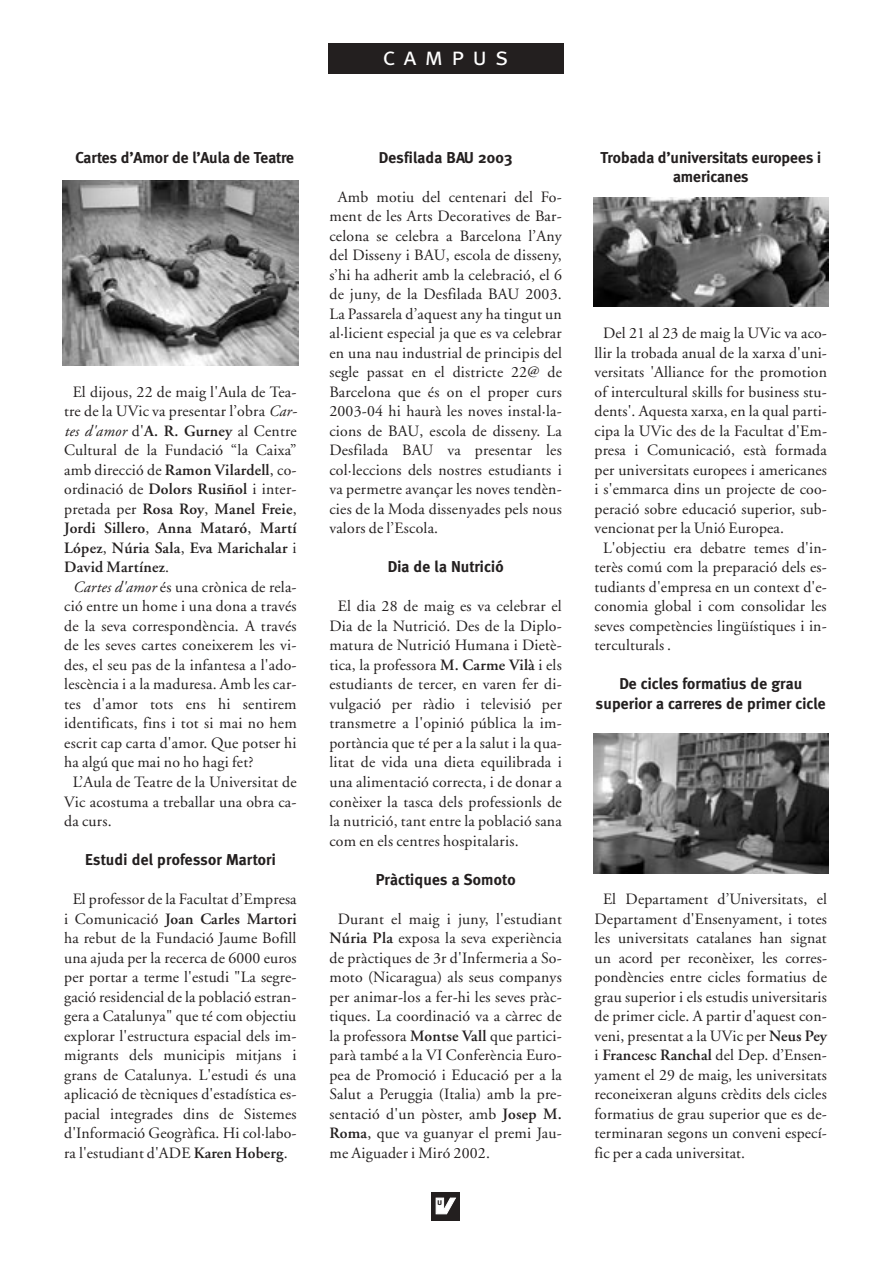
<style>
.page{position:relative;width:893px;height:1262px;background:#fff}
.page>*{position:absolute;margin:0;border:0;box-sizing:border-box;transform-origin:0 0}
.t1{font:25.5px "Meta Plus Normal Caps";letter-spacing:.32em;color:#fff}
.t2{font:15.75px/19.5px "Adobe Garamond";letter-spacing:.01em;color:#231f1f;text-align:justify}
.t3{font:700 15.75px/19.5px "Meta";letter-spacing:.01em;color:#231f1f;text-align:center}
.t4{font:600 15.75px "Adobe Garamond";letter-spacing:.015em;color:#231f1f}
.t5{font:8.7px "Meta Plus Bold Caps";color:#231f1f}
.s1{font-style:italic}
.s2{font-weight:600}
.s3{font-weight:400}
</style>
<div class="page">
<div style="left:328px;top:43px;width:235px;height:30px;background:#231f1f"></div>
<div style="left:431px;top:1192px;width:29px;height:28px;background:#231f1f"></div>
<svg style="left:436px;top:1197px;width:20px;height:17px"></svg>
<img style="left:63px;top:180px;width:235px;height:186px">
<img style="left:593px;top:733px;width:235px;height:140px">
<img style="left:593px;top:197px;width:235px;height:109px">
<h1 class="t1" style="left:383px;top:42px;width:127px">campus</h1>
<p class="t3" style="left:75px;top:149px;width:220px">Cartes d’Amor de l’Aula de Teatre</p>
<p class="t2" style="left:73px;top:383px;width:225px">El dijous, 22 de maig l'Aula de Tea-</p>
<p class="t2" style="left:64px;top:403px;width:233px">tre de la UVic va presentar l’obra <span class="s1">Car-</span></p>
<p class="t2" style="left:64px;top:422px;width:234px"><span class="s1">tes d'amor</span> d'<span class="s2">A. R. Gurney</span> al Centre</p>
<p class="t2" style="left:64px;top:442px;width:234px">Cultural de la Fundació “la Caixa”</p>
<p class="t2" style="left:64px;top:461px;width:234px">amb direcció de <span class="s2">Ramon Vilardell</span>, co-</p>
<p class="t2" style="left:64px;top:481px;width:234px">ordinació de <span class="s2">Dolors Rusiñol</span> i inter-</p>
<p class="t4" style="left:64px;top:502px;width:234px"><span class="s3">pretada per</span> Rosa Roy<span class="s3">,</span> Manel Freie<span class="s3">,</span></p>
<p class="t4" style="left:64px;top:522px;width:234px">Jordi Sillero<span class="s3">,</span> Anna Mataró<span class="s3">,</span> Martí</p>
<p class="t4" style="left:64px;top:541px;width:234px">López<span class="s3">,</span> Núria Sala<span class="s3">,</span> Eva Marichalar <span class="s3">i</span></p>
<p class="t4" style="left:64px;top:561px;width:106px">David Martínez<span class="s3">.</span></p>
<p class="t2" style="left:73px;top:578px;width:225px"><span class="s1">Cartes d'amor</span> és una crònica de rela-</p>
<p class="t2" style="left:64px;top:598px;width:234px">ció entre un home i una dona a través</p>
<p class="t2" style="left:64px;top:617px;width:234px">de la seva correspondència. A través</p>
<p class="t2" style="left:64px;top:637px;width:234px">de les seves cartes coneixerem les vi-</p>
<p class="t2" style="left:64px;top:656px;width:234px">des, el seu pas de la infantesa a l'ado-</p>
<p class="t2" style="left:64px;top:676px;width:234px">lescència i a la maduresa. Amb les car-</p>
<p class="t2" style="left:64px;top:695px;width:234px">tes d'amor tots ens hi sentirem</p>
<p class="t2" style="left:64px;top:715px;width:234px">identificats, fins i tot si mai no hem</p>
<p class="t2" style="left:64px;top:734px;width:234px">escrit cap carta d'amor. Que potser hi</p>
<p class="t2" style="left:64px;top:754px;width:191px">ha algú que mai no ho hagi fet?</p>
<p class="t2" style="left:73px;top:773px;width:225px">L’Aula de Teatre de la Universitat de</p>
<p class="t2" style="left:64px;top:793px;width:234px">Vic acostuma a treballar una obra ca-</p>
<p class="t2" style="left:64px;top:812px;width:49px">da curs.</p>
<p class="t3" style="left:85px;top:851px;width:192px">Estudi del professor Martori</p>
<p class="t2" style="left:64px;top:890px;width:234px;text-align:center">El professor de la Facultat d’Empresa<br>i Comunicació <span class="s2">Joan Carles Martori </span>ha rebut de la Fundació Jaume Bofill una ajuda per la recerca de 6000 euros per portar a terme l'estudi "La segre&shy;gació residencial de la població estran&shy;gera a Catalunya" que té com objectiu explorar l'estructura espacial dels im&shy;migrants dels municipis mitjans i grans de Catalunya. L'estudi és una aplicació de tècniques d'estadística es&shy;pacial integrades dins de Sistemes d'Informació Geogràfica. Hi col·labo&shy;ra l'estudiant d'ADE <span class="s2">Karen Hoberg</span>.</p>
<p class="t3" style="left:378px;top:149px;width:135px">Desfilada BAU 2003</p>
<p class="t2" style="left:329px;top:188px;width:234px;text-indent:9px">Amb motiu del centenari del Fo&shy;ment de les Arts Decoratives de Bar&shy;celona se celebra a Barcelona l’Any del Disseny i BAU, escola de disseny, s’hi ha adherit amb la celebració, el 6 de juny, de la Desfilada BAU 2003.<br>La Passarela d’aquest any ha tingut un al·licient especial ja que es va celebrar en una nau industrial de principis del segle passat en el districte 22@ de Barcelona que és on el proper curs 2003-04 hi haurà les noves instal·la&shy;cions de BAU, escola de disseny. La Desfilada BAU va presentar les col·leccions dels nostres estudiants i va permetre avançar les noves tendèn&shy;cies de la Moda dissenyades pels nous valors de l’Escola.</p>
<p class="t3" style="left:388px;top:559px;width:117px">Dia de la Nutrició</p>
<p class="t2" style="left:329px;top:598px;width:234px;text-indent:9px">El dia 28 de maig es va celebrar el Dia de la Nutrició. Des de la Diplo&shy;matura de Nutrició Humana i Dietè&shy;tica, la professora <span class="s2">M. Carme Vilà</span> i els estudiants de tercer, en varen fer di&shy;vulgació per ràdio i televisió per transmetre a l'opinió pública la im&shy;portància que té per a la salut i la qua&shy;litat de vida una dieta equilibrada i una alimentació correcta, i de donar a conèixer la tasca dels professionls de la nutrició, tant entre la població sana com en els centres hospitalaris.</p>
<p class="t3" style="left:376px;top:871px;width:141px">Pràctiques a Somoto</p>
<p class="t2" style="left:329px;top:910px;width:234px;text-indent:9px">Durant el maig i juny, l'estudiant <span class="s2">Núria Pla</span> exposa la seva experiència de pràctiques de 3r d'Infermeria a So&shy;moto (Nicaragua) als seus companys per animar-los a fer-hi les seves pràc&shy;tiques. La coordinació va a càrrec de la professora <span class="s2">Montse Vall</span> que partici&shy;parà també a la VI Conferència Euro&shy;pea de Promoció i Educació per a la Salut a Peruggia (Italia) amb la pre&shy;sentació d'un pòster, amb <span class="s2">Josep M.<br>Roma</span>, que va guanyar el premi Jau&shy;me Aiguader i Miró 2002.</p>
<p class="t5" style="left:437px;top:1196px;width:7px">u</p>
<p class="t3" style="left:600px;top:149px;width:222px">Trobada d’universitats europees i americanes</p>
<p class="t2" style="left:603px;top:325px;width:225px">Del 21 al 23 de maig la UVic va aco-</p>
<p class="t2" style="left:594px;top:344px;width:234px">llir la trobada anual de la xarxa d'uni-</p>
<p class="t2" style="left:594px;top:364px;width:234px">versitats 'Alliance for the promotion</p>
<p class="t2" style="left:594px;top:383px;width:234px">of intercultural skills for business stu-</p>
<p class="t2" style="left:594px;top:403px;width:234px">dents'. Aquesta xarxa, en la qual parti-</p>
<p class="t2" style="left:594px;top:422px;width:234px">cipa la UVic des de la Facultat d'Em-</p>
<p class="t2" style="left:594px;top:442px;width:234px">presa i Comunicació, està formada</p>
<p class="t2" style="left:594px;top:461px;width:234px">per universitats europees i americanes</p>
<p class="t2" style="left:594px;top:481px;width:234px">i s'emmarca dins un projecte de coo-</p>
<p class="t2" style="left:594px;top:500px;width:234px">peració sobre educació superior, sub-</p>
<p class="t2" style="left:594px;top:520px;width:191px">vencionat per la Unió Europea.</p>
<p class="t2" style="left:603px;top:539px;width:225px">L'objectiu era debatre temes d'in-</p>
<p class="t2" style="left:594px;top:559px;width:234px">terès comú com la preparació dels es-</p>
<p class="t2" style="left:594px;top:578px;width:234px">tudiants d'empresa en un context d'e-</p>
<p class="t2" style="left:594px;top:598px;width:234px">conomia global i com consolidar les</p>
<p class="t2" style="left:594px;top:617px;width:234px">seves competències lingüístiques i in-</p>
<p class="t2" style="left:594px;top:637px;width:78px">terculturals .</p>
<p class="t3" style="left:596px;top:676px;width:231px">De cicles formatius de grau superior a carreres de primer cicle</p>
<p class="t2" style="left:594px;top:890px;width:234px;text-indent:9px">El Departament d’Universitats, el Departament d'Ensenyament, i totes les universitats catalanes han signat un acord per reconèixer, les corres&shy;pondències entre cicles formatius de grau superior i els estudis universitaris de primer cicle. A partir d'aquest con&shy;veni, presentat a la UVic per <span class="s2">Neus Pey </span>i <span class="s2">Francesc Ranchal</span> del Dep. d’Ensen&shy;yament el 29 de maig, les universitats reconeixeran alguns crèdits dels cicles formatius de grau superior que es de&shy;terminaran segons un conveni especí&shy;fic per a cada universitat.</p>
</div>
